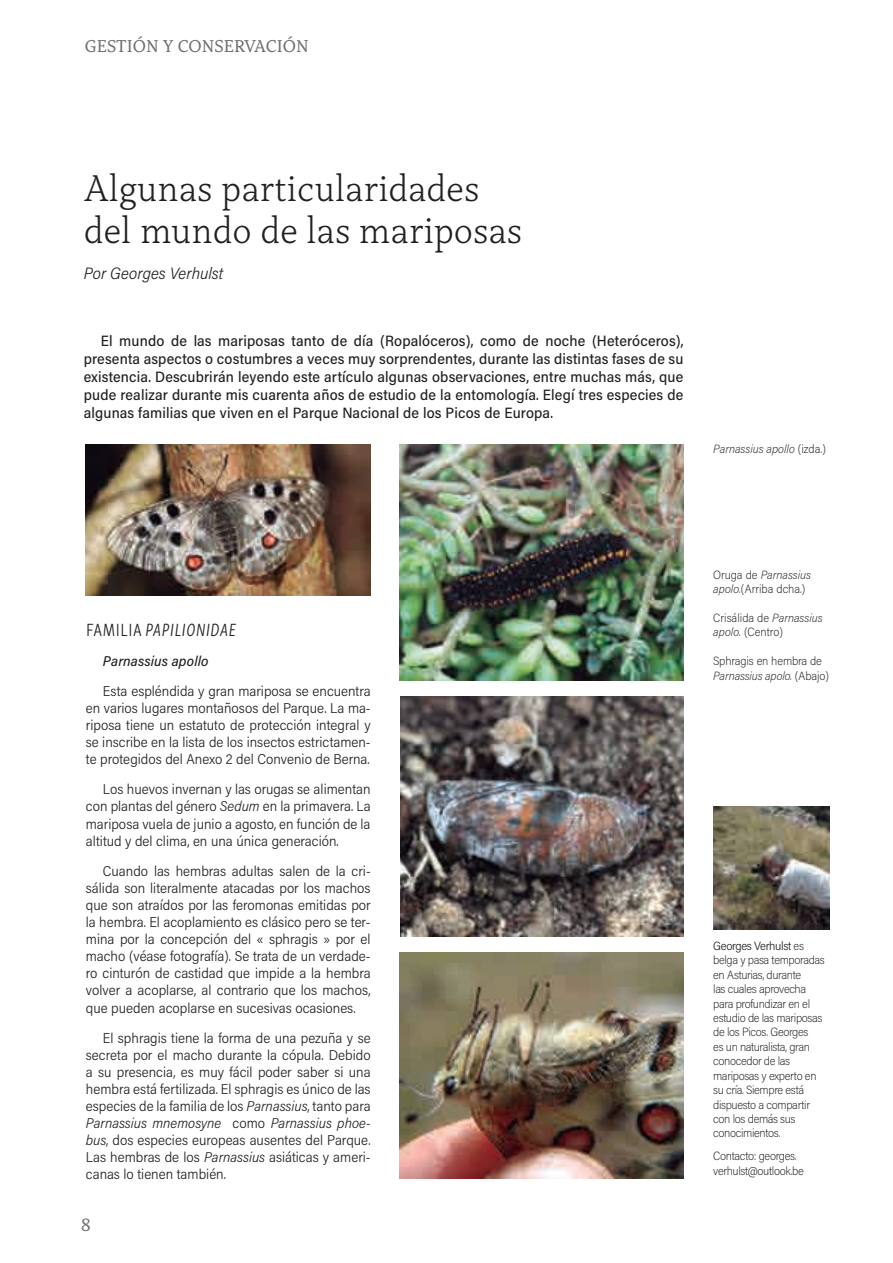
<style>
.page{position:relative;width:893px;height:1263px;background:#fff}
.page>*{position:absolute;margin:0;border:0;box-sizing:border-box;transform-origin:0 0}
.t1{font:300 39px/42px "Capitolina";color:#231f20}
.t2{font:19.5px "Capitolina";color:#6c6d70}
.t3{font:italic 300 18.15px "Skolar Sans Latn Cp";letter-spacing:.03em;color:#231f20}
.t4{font:18px "Capitolina";color:#6c6d70}
.t5{font:italic 300 16.5px "Acumin Pro Semi Cond";letter-spacing:.005em;color:#231f20}
.t6{font:500 15px/18px "Acumin Pro Semi Cond";letter-spacing:.01em;color:#231f20;text-align:justify}
.t7{font:300 14.25px/17.1px "Acumin Pro Semi Cond";color:#231f20;text-align:justify}
.t8{font:italic 500 14.25px "Acumin Pro Semi Cond";letter-spacing:.01em;color:#231f20}
.t9{font:200 12px/14.4px "Acumin Pro Semi Cond";letter-spacing:-.03em;color:#231f20}
.t10{font:200 12px/14.4px "Acumin Pro Semi Cond";letter-spacing:-.01em;color:#231f20}
.t11{font:200 12px/14.4px "Acumin Pro Semi Cond";color:#231f20}
.t12{font:italic 200 12px "Acumin Pro Semi Cond";color:#231f20}
.s1{font-style:normal}
.s2{font-style:italic}
.s3{font-weight:300}
</style>
<div class="page">
<img style="left:713px;top:806px;width:116px;height:123px">
<img style="left:86px;top:444px;width:284px;height:151px">
<img style="left:399px;top:444px;width:284px;height:237px">
<img style="left:400px;top:696px;width:283px;height:240px">
<img style="left:399px;top:952px;width:284px;height:226px">
<p class="t4" style="left:85px;top:35px;width:225px">GESTIÓN Y CONSERVACIÓN</p>
<h1 class="t1" style="left:84px;top:167px;width:440px">Algunas particularidades del mundo de las mariposas</h1>
<p class="t5" style="left:84px;top:262px;width:141px">Por Georges Verhulst</p>
<p class="t6" style="left:84px;top:331px;width:601px;text-indent:17px">El mundo de las mariposas tanto de día (Ropalóceros), como de noche (Heteróceros), presenta aspectos o costumbres a veces muy sorprendentes, durante las distintas fases de su existencia. Descubrirán leyendo este artículo algunas observaciones, entre muchas más, que pude realizar durante mis cuarenta años de estudio de la entomología. Elegí tres especies de algunas familias que viven en el Parque Nacional de los Picos de Europa.</p>
<p class="t12" style="left:713px;top:441px;width:114px">Parnassius apollo <span class="s1">(izda.)</span></p>
<p class="t3" style="left:86px;top:616px;width:151px"><span class="s1">FAMILIA</span> PAPILIONIDAE</p>
<p class="t8" style="left:103px;top:651px;width:107px">Parnassius apollo</p>
<p class="t7" style="left:86px;top:681px;width:286px;text-indent:17px">Esta espléndida y gran mariposa se encuentra en varios lugares montañosos del Parque. La ma&shy;riposa tiene un estatuto de protección integral y se inscribe en la lista de los insectos estrictamen&shy;te protegidos del Anexo 2 del Convenio de Berna.</p>
<p class="t7" style="left:86px;top:780px;width:286px;text-indent:17px">Los huevos invernan y las orugas se alimentan con plantas del género <span class="s2">Sedum</span> en la primavera. La mariposa vuela de junio a agosto, en función de la altitud y del clima, en una única generación.</p>
<p class="t7" style="left:86px;top:861px;width:286px;text-indent:17px">Cuando las hembras adultas salen de la cri&shy;sálida son literalmente atacadas por los machos que son atraídos por las feromonas emitidas por la hembra. El acoplamiento es clásico pero se ter&shy;mina por la concepción del « sphragis » por el macho (véase fotografía). Se trata de un verdade&shy;ro cinturón de castidad que impide a la hembra volver a acoplarse, al contrario que los machos, que pueden acoplarse en sucesivas ocasiones.</p>
<p class="t7" style="left:86px;top:1028px;width:286px;text-indent:17px">El sphragis tiene la forma de una pezuña y se secreta por el macho durante la cópula. Debido a su presencia, es muy fácil poder saber si una hembra está fertilizada. El sphragis es único de las especies de la familia de los <span class="s2">Parnassius</span>, tanto para <span class="s2">Parnassius mnemosyne</span> como <span class="s2">Parnassius phoe&shy;bus</span>, dos especies europeas ausentes del Parque.<br>Las hembras de los <span class="s2">Parnassius</span> asiáticas y ameri&shy;canas lo tienen también.</p>
<h2 class="t2" style="left:81px;top:1212px;width:11px">8</h2>
<p class="t9" style="left:713px;top:567px;width:99px">Oruga de <span class="s2">Parnassius apolo.</span>(Arriba dcha.)</p>
<p class="t11" style="left:713px;top:610px;width:111px">Crisálida de <span class="s2">Parnassius apolo.</span> (Centro)</p>
<p class="t10" style="left:713px;top:653px;width:117px">Sphragis en hembra de<br><span class="s2">Parnassius apolo.</span> (Abajo)</p>
<p class="t9" style="left:713px;top:938px;width:113px"><span class="s3">Georges Verhulst</span> es belga y pasa temporadas en Asturias, durante<br>las cuales aprovecha para profundizar en el estudio de las mariposas de los Picos. Georges<br>es un naturalista, gran conocedor de las mariposas y experto en su cría. Siempre está dispuesto a compartir con los demás sus conocimientos.</p>
<p class="t9" style="left:713px;top:1148px;width:92px">Contacto: georges. verhulst@outlook.be</p>
</div>
